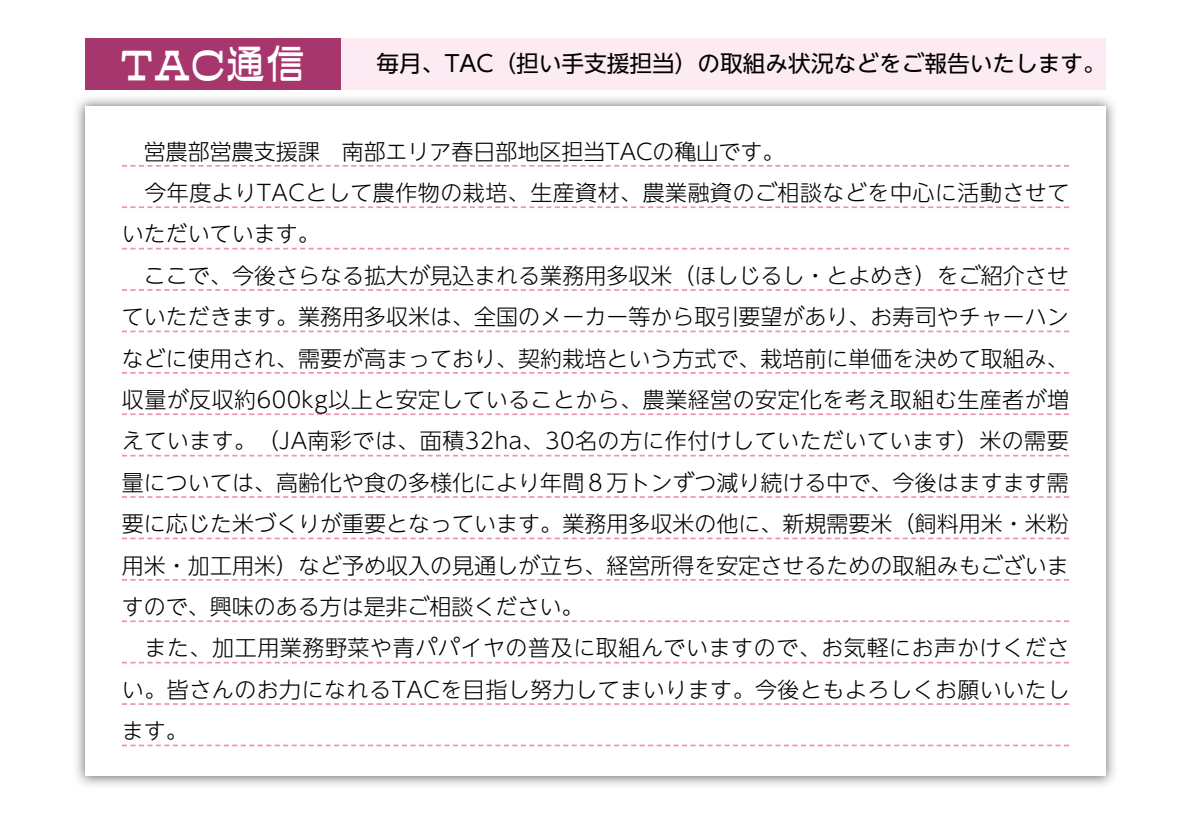
<style>
.page{position:relative;width:1191px;height:840px;background:#fff}
.page>*{position:absolute;margin:0;border:0;box-sizing:border-box;transform-origin:0 0}
.t1{font:48.2px "DF Ga Gei Std W6";color:#fff}
.t2{font:22.6px "UD Shin Go NT Pro";color:#000}
.t3{font:300 22px/41.4px "UD Shin Go NT Pro";color:#000}
.s1{font-size:39.6px}
</style>
<div class="page">
<div style="left:336px;top:38px;width:770px;height:51px;background:#fcebf3"></div>
<div style="left:85px;top:38px;width:255px;height:51px;background:#a7366d"></div>
<img style="left:76px;top:97px;width:763px;height:689px">
<img style="left:839px;top:97px;width:276px;height:689px">
<div style="left:85px;top:106px;width:1021px;height:669px;background:#fff"></div>
<svg style="left:122px;top:165px;width:947px;height:1px"></svg>
<svg style="left:122px;top:206px;width:947px;height:2px"></svg>
<svg style="left:122px;top:248px;width:947px;height:1px"></svg>
<svg style="left:122px;top:289px;width:947px;height:2px"></svg>
<svg style="left:122px;top:330px;width:947px;height:2px"></svg>
<svg style="left:122px;top:372px;width:947px;height:1px"></svg>
<svg style="left:122px;top:413px;width:947px;height:2px"></svg>
<svg style="left:122px;top:454px;width:947px;height:2px"></svg>
<svg style="left:122px;top:496px;width:947px;height:1px"></svg>
<svg style="left:122px;top:537px;width:947px;height:2px"></svg>
<svg style="left:122px;top:579px;width:947px;height:1px"></svg>
<svg style="left:122px;top:620px;width:947px;height:1px"></svg>
<svg style="left:122px;top:661px;width:947px;height:2px"></svg>
<svg style="left:122px;top:703px;width:947px;height:1px"></svg>
<svg style="left:122px;top:744px;width:947px;height:1px"></svg>
<h1 class="t1" style="left:120px;top:38px;width:186px">TAC<span class="s1">通信</span></h1>
<p class="t2" style="left:376px;top:45px;width:731px">毎月、TAC（担い手支援担当）の取組み状況などをご報告いたします。</p>
<p class="t3" style="left:122px;top:130px;width:949px">　営農部営農支援課　南部エリア春日部地区担当TACの穐山です。<br>　今年度よりTACとして農作物の栽培、生産資材、農業融資のご相談などを中心に活動させていただいています。<br>　ここで、今後さらなる拡大が見込まれる業務用多収米（ほしじるし・とよめき）をご紹介させていただきます。業務用多収米は、全国のメーカー等から取引要望があり、お寿司やチャーハンなどに使用され、需要が高まっており、契約栽培という方式で、栽培前に単価を決めて取組み、収量が反収約600kg以上と安定していることから、農業経営の安定化を考え取組む生産者が増えています。（JA南彩では、面積32ha、30名の方に作付けしていただいています）米の需要量については、高齢化や食の多様化により年間８万トンずつ減り続ける中で、今後はますます需要に応じた米づくりが重要となっています。業務用多収米の他に、新規需要米（飼料用米・米粉用米・加工用米）など予め収入の見通しが立ち、経営所得を安定させるための取組みもございますので、興味のある方は是非ご相談ください。<br>　また、加工用業務野菜や青パパイヤの普及に取組んでいますので、お気軽にお声かけください。皆さんのお力になれるTACを目指し努力してまいります。今後ともよろしくお願いいたします。</p>
</div>
